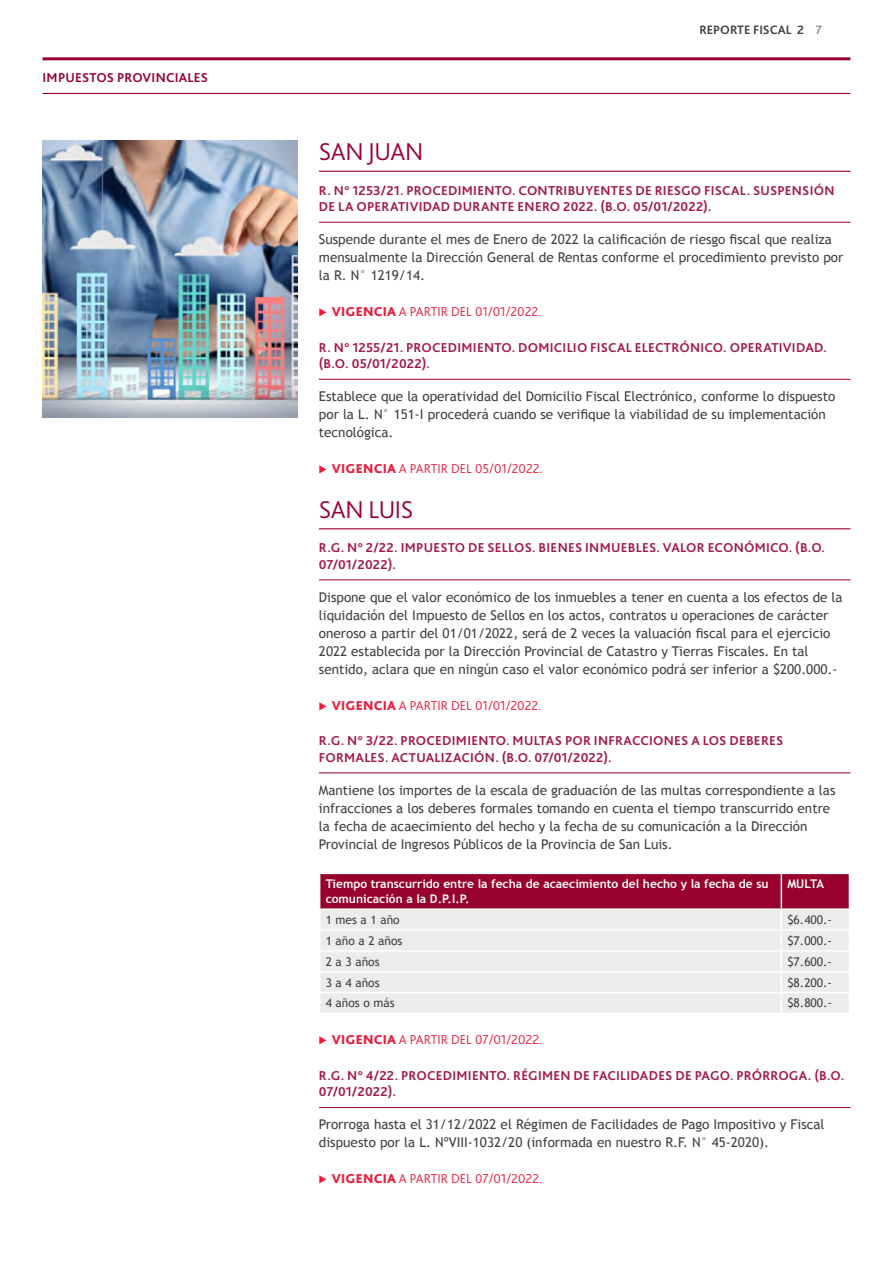
<style>
.page{position:relative;width:893px;height:1263px;background:#fff}
.page>*{position:absolute;margin:0;border:0;box-sizing:border-box;transform-origin:0 0}
.Subtitulo{font:300 25.5px "Bliss Pro";letter-spacing:-.02em;color:#98002e}
.Texto_Comun{font:13.5px/18px "Trebuchet MS";color:#404040}
.Bajada_Subtitulo{font:700 13.5px/16.5px "Bliss Pro";letter-spacing:.02em;color:#a21a43}
.t1{font:300 13.5px "Bliss Pro";color:#ed1a3b}
.Bajada_Subtitulo-2{font:700 13.5px "Bliss Pro";letter-spacing:.015em;color:#98002e}
.t2{font:700 12.75px "Bliss Pro";color:#404040}
.Texto_Tabla_Titulo{font:700 12px/15px "Trebuchet MS";color:#fff}
.Texto_Tablas{font:12px "Trebuchet MS";color:#404040}
.s1{font-weight:800}
</style>
<div class="page">
<hr style="left:319px;top:171px;width:531px;height:1px;background:#98002e">
<hr style="left:319px;top:222px;width:531px;height:1px;background:#a21a43">
<hr style="left:319px;top:379px;width:531px;height:1px;background:#a21a43">
<hr style="left:319px;top:528px;width:531px;height:1px;background:#98002e">
<hr style="left:319px;top:579px;width:531px;height:1px;background:#a21a43">
<hr style="left:319px;top:772px;width:531px;height:1px;background:#a21a43">
<hr style="left:319px;top:1107px;width:531px;height:1px;background:#a21a43">
<svg style="left:320px;top:874px;width:529px;height:139px;background:#d8b2be"></svg>
<hr style="left:319px;top:908px;width:462px;height:2px;background:#fff">
<hr style="left:781px;top:908px;width:69px;height:2px;background:#fff">
<hr style="left:43px;top:57px;width:807px;height:3px;background:#98002e">
<hr style="left:43px;top:93px;width:807px;height:1px;background:#98002e">
<img style="left:43px;top:141px;width:254px;height:276px">
<p class="Bajada_Subtitulo-2" style="left:43px;top:69px;width:167px">IMPUESTOS PROVINCIALES</p>
<p class="t2" style="left:699px;top:22px;width:124px">REPORTE FISCAL 2 7</p>
<p class="Subtitulo" style="left:319px;top:136px;width:106px">SAN JUAN</p>
<p class="Bajada_Subtitulo" style="left:319px;top:181px;width:517px">R. N° 1253/21. PROCEDIMIENTO. CONTRIBUYENTES DE RIESGO FISCAL. SUSPENSIÓN<br>DE LA OPERATIVIDAD DURANTE ENERO 2022. (B.O. 05/01/2022).</p>
<p class="Texto_Comun" style="left:319px;top:230px;width:526px">Suspende durante el mes de Enero de 2022 la calificación de riesgo fiscal que realiza mensualmente la Dirección General de Rentas conforme el procedimiento previsto por la R. N° 1219/14.</p>
<p class="t1" style="left:332px;top:303px;width:211px"><span class="s1">VIGENCIA</span> A PARTIR DEL 01/01/2022.</p>
<p class="Bajada_Subtitulo" style="left:319px;top:339px;width:509px">R. N° 1255/21. PROCEDIMIENTO. DOMICILIO FISCAL ELECTRÓNICO. OPERATIVIDAD. (B.O. 05/01/2022).</p>
<p class="Texto_Comun" style="left:319px;top:387px;width:518px">Establece que la operatividad del Domicilio Fiscal Electrónico, conforme lo dispuesto por la L. N° 151-I procederá cuando se verifique la viabilidad de su implementación tecnológica.</p>
<p class="t1" style="left:332px;top:460px;width:212px"><span class="s1">VIGENCIA</span> A PARTIR DEL 05/01/2022.</p>
<p class="Subtitulo" style="left:319px;top:493px;width:96px">SAN LUIS</p>
<p class="Bajada_Subtitulo" style="left:319px;top:539px;width:508px">R.G. N° 2/22. IMPUESTO DE SELLOS. BIENES INMUEBLES. VALOR ECONÓMICO. (B.O.<br>07/01/2022).</p>
<p class="Texto_Comun" style="left:319px;top:588px;width:525px">Dispone que el valor económico de los inmuebles a tener en cuenta a los efectos de la liquidación del Impuesto de Sellos en los actos, contratos u operaciones de carácter oneroso a partir del 01/01/2022, será de 2 veces la valuación fiscal para el ejercicio 2022 establecida por la Dirección Provincial de Catastro y Tierras Fiscales. En tal sentido, aclara que en ningún caso el valor económico podrá ser inferior a $200.000.-</p>
<p class="t1" style="left:332px;top:697px;width:211px"><span class="s1">VIGENCIA</span> A PARTIR DEL 01/01/2022.</p>
<p class="Bajada_Subtitulo" style="left:319px;top:732px;width:466px">R.G. N° 3/22. PROCEDIMIENTO. MULTAS POR INFRACCIONES A LOS DEBERES<br>FORMALES. ACTUALIZACIÓN. (B.O. 07/01/2022).</p>
<p class="Texto_Comun" style="left:319px;top:781px;width:518px">Mantiene los importes de la escala de graduación de las multas correspondiente a las infracciones a los deberes formales tomando en cuenta el tiempo transcurrido entre la fecha de acaecimiento del hecho y la fecha de su comunicación a la Dirección Provincial de Ingresos Públicos de la Provincia de San Luis.</p>
<p class="Texto_Tabla_Titulo" style="left:326px;top:876px;width:444px">Tiempo transcurrido entre la fecha de acaecimiento del hecho y la fecha de su comunicación a la D.P.I.P.</p>
<p class="Texto_Tabla_Titulo" style="left:787px;top:876px;width:38px">MULTA</p>
<p class="Texto_Tablas" style="left:326px;top:913px;width:75px">1 mes a 1 año</p>
<p class="Texto_Tablas" style="left:787px;top:913px;width:46px">$6.400.-</p>
<p class="Texto_Tablas" style="left:326px;top:933px;width:78px">1 año a 2 años</p>
<p class="Texto_Tablas" style="left:787px;top:933px;width:46px">$7.000.-</p>
<p class="Texto_Tablas" style="left:326px;top:954px;width:55px">2 a 3 años</p>
<p class="Texto_Tablas" style="left:787px;top:954px;width:46px">$7.600.-</p>
<p class="Texto_Tablas" style="left:326px;top:975px;width:55px">3 a 4 años</p>
<p class="Texto_Tablas" style="left:787px;top:975px;width:46px">$8.200.-</p>
<p class="Texto_Tablas" style="left:326px;top:996px;width:70px">4 años o más</p>
<p class="Texto_Tablas" style="left:787px;top:996px;width:46px">$8.800.-</p>
<p class="t1" style="left:332px;top:1031px;width:212px"><span class="s1">VIGENCIA</span> A PARTIR DEL 07/01/2022.</p>
<p class="Bajada_Subtitulo" style="left:319px;top:1067px;width:527px">R.G. N° 4/22. PROCEDIMIENTO. RÉGIMEN DE FACILIDADES DE PAGO. PRÓRROGA. (B.O.<br>07/01/2022).</p>
<p class="Texto_Comun" style="left:319px;top:1115px;width:507px">Prorroga hasta el 31/12/2022 el Régimen de Facilidades de Pago Impositivo y Fiscal dispuesto por la L. NºVIII-1032/20 (informada en nuestro R.F. N° 45-2020).</p>
<p class="t1" style="left:332px;top:1170px;width:212px"><span class="s1">VIGENCIA</span> A PARTIR DEL 07/01/2022.</p>
</div>
